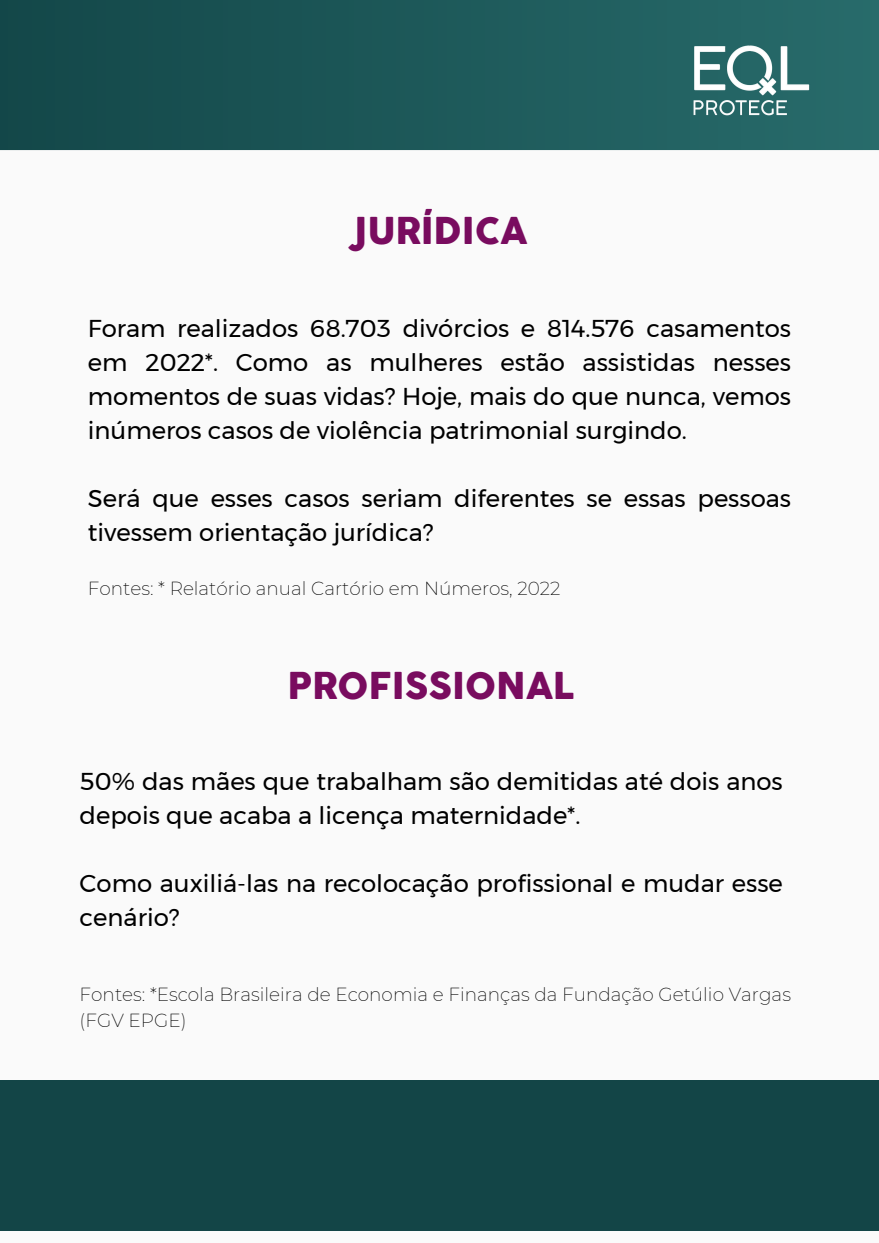
<style>
.page{position:relative;width:879px;height:1243px;background:#fafafa}
.page>*{position:absolute;margin:0;border:0;box-sizing:border-box;transform-origin:0 0}
.t1{font:36.2px "Cocogoose";color:#790c5f}
.t2{font:24.32px/34px "Montserrat";color:#000}
.t3{font:200 18.48px/25.8px "Montserrat";color:#000}
</style>
<div class="page">
<svg style="left:0;top:0;width:879px;height:150px;background:#1c5858"></svg>
<div style="left:0;top:1080px;width:879px;height:150px;background:#134547"></div>
<img style="left:685px;top:39px;width:127px;height:87px">
<h1 class="t1" style="left:351px;top:207px;width:178px">JURÍDICA</h1>
<p class="t2" style="left:88px;top:311px;width:705px;text-align:justify">Foram realizados 68.703 divórcios e 814.576 casamentos em 2022*. Como as mulheres estão assistidas nesses momentos de suas vidas? Hoje, mais do que nunca, vemos inúmeros casos de violência patrimonial surgindo.</p>
<p class="t2" style="left:88px;top:481px;width:705px">Será que esses casos seriam diferentes se essas pessoas tivessem orientação jurídica?</p>
<p class="t3" style="left:88px;top:575px;width:474px">Fontes: * Relatório anual Cartório em Números, 2022</p>
<h1 class="t1" style="left:288px;top:662px;width:288px">PROFISSIONAL</h1>
<p class="t2" style="left:80px;top:764px;width:705px">50% das mães que trabalham são demitidas até dois anos depois que acaba a licença maternidade*.</p>
<p class="t2" style="left:80px;top:866px;width:705px">Como auxiliá-las na recolocação profissional e mudar esse cenário?</p>
<p class="t3" style="left:80px;top:982px;width:713px">Fontes: *Escola Brasileira de Economia e Finanças da Fundação Getúlio Vargas (FGV EPGE)</p>
</div>
